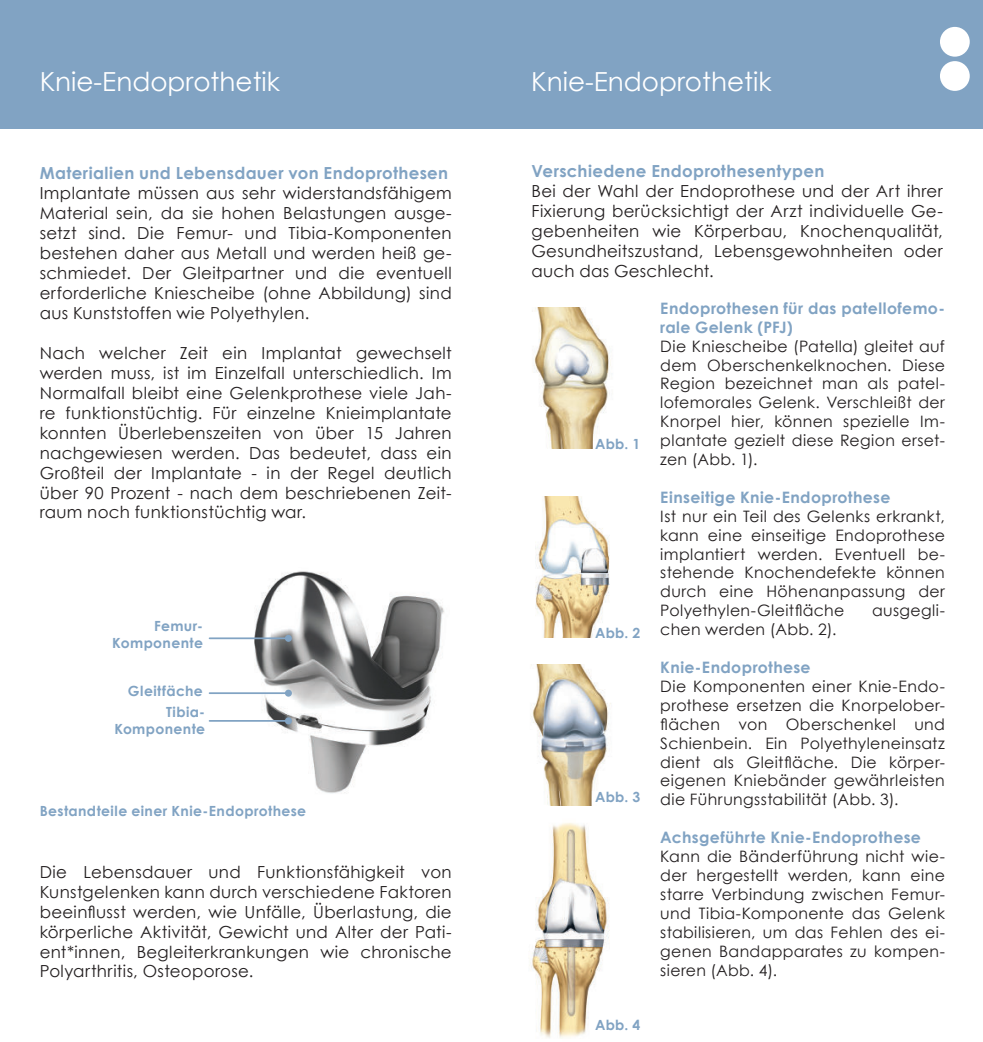
<style>
.page{position:relative;width:983px;height:1042px;background:#fff}
.page>*{position:absolute;margin:0;border:0;box-sizing:border-box;transform-origin:0 0}
.t1{font:26.25px "Century Gothic";color:#fff}
.t2{font:16.62px/19.9px "Century Gothic";letter-spacing:.02em;color:#231f20;text-align:justify}
.t3{font:700 16.62px "Century Gothic";letter-spacing:.02em;color:#81a3c3}
.t4{font:15.75px/18.9px "Century Gothic";letter-spacing:.02em;color:#231f20;text-align:justify}
.t5{font:700 15.75px/18.9px "Century Gothic";letter-spacing:.02em;color:#81a3c3}
.t6{font:700 14px/16.8px "Century Gothic";letter-spacing:.025em;color:#81a3c3;text-align:right}
</style>
<div class="page">
<div style="left:0;top:0;width:982px;height:129px;background:#81a3c3"></div>
<div style="left:939px;top:61px;width:30px;height:30px;background:#fff;border-radius:50%"></div>
<div style="left:939px;top:27px;width:30px;height:30px;background:#fff;border-radius:50%"></div>
<img style="left:208px;top:571px;width:236px;height:223px">
<img style="left:532px;top:308px;width:79px;height:140px">
<img style="left:535px;top:497px;width:75px;height:140px">
<img style="left:531px;top:665px;width:80px;height:140px">
<img style="left:531px;top:823px;width:79px;height:215px">
<hr style="left:209px;top:637px;width:79px;height:2px;background:#81a3c3">
<div style="left:285px;top:635px;width:7px;height:7px;background:#81a3c3;border-radius:50%"></div>
<hr style="left:209px;top:692px;width:79px;height:2px;background:#81a3c3">
<div style="left:285px;top:690px;width:7px;height:7px;background:#81a3c3;border-radius:50%"></div>
<hr style="left:209px;top:720px;width:79px;height:2px;background:#81a3c3">
<div style="left:285px;top:717px;width:7px;height:7px;background:#81a3c3;border-radius:50%"></div>
<h1 class="t1" style="left:40px;top:71px;width:242px">Knie-Endoprothetik</h1>
<h1 class="t1" style="left:531px;top:71px;width:242px">Knie-Endoprothetik</h1>
<p class="t3" style="left:40px;top:166px;width:410px">Materialien und Lebensdauer von Endoprothesen</p>
<p class="t2" style="left:40px;top:185px;width:413px">Implantate müssen aus sehr widerstandsfähigem Material sein, da sie hohen Belastungen ausge&shy;setzt sind. Die Femur- und Tibia-Komponenten bestehen daher aus Metall und werden heiß ge&shy;schmiedet. Der Gleitpartner und die eventuell erforderliche Kniescheibe (ohne Abbildung) sind aus Kunststoffen wie Polyethylen.</p>
<p class="t2" style="left:40px;top:344px;width:413px">Nach welcher Zeit ein Implantat gewechselt werden muss, ist im Einzelfall unterschiedlich. Im Normalfall bleibt eine Gelenkprothese viele Jah&shy;re funktionstüchtig. Für einzelne Knieimplantate konnten Überlebenszeiten von über 15 Jahren nachgewiesen werden. Das bedeutet, dass ein Großteil der Implantate - in der Regel deutlich über 90 Prozent - nach dem beschriebenen Zeit&shy;raum noch funktionstüchtig war.</p>
<p class="t6" style="left:112px;top:618px;width:92px">Femur-<br>Komponente</p>
<p class="t6" style="left:128px;top:681px;width:79px;line-height:21.5px">Gleitfäche<br>Tibia-</p>
<p class="t6" style="left:114px;top:721px;width:92px">Komponente</p>
<p class="t6" style="left:40px;top:804px;width:268px">Bestandteile einer Knie-Endoprothese</p>
<p class="t2" style="left:40px;top:863px;width:413px">Die Lebensdauer und Funktionsfähigkeit von Kunstgelenken kann durch verschiedene Faktoren beeinflusst werden, wie Unfälle, Überlastung, die körperliche Aktivität, Gewicht und Alter der Pati&shy;ent*innen, Begleiterkrankungen wie chronische Polyarthritis, Osteoporose.</p>
<p class="t3" style="left:531px;top:164px;width:294px">Verschiedene Endoprothesentypen</p>
<p class="t2" style="left:531px;top:183px;width:413px">Bei der Wahl der Endoprothese und der Art ihrer Fixierung berücksichtigt der Arzt individuelle Ge&shy;gebenheiten wie Körperbau, Knochenqualität, Gesundheitszustand, Lebensgewohnheiten oder auch das Geschlecht.</p>
<p class="t6" style="left:595px;top:436px;width:47px">Abb. 1</p>
<p class="t6" style="left:595px;top:625px;width:47px">Abb. 2</p>
<p class="t6" style="left:595px;top:789px;width:47px">Abb. 3</p>
<p class="t6" style="left:595px;top:1017px;width:47px">Abb. 4</p>
<p class="t5" style="left:660px;top:298px;width:286px">Endoprothesen für das patellofemo&shy;rale Gelenk (PFJ)</p>
<p class="t4" style="left:660px;top:338px;width:286px">Die Kniescheibe (Patella) gleitet auf dem Oberschenkelknochen. Diese Region bezeichnet man als patel&shy;lofemorales Gelenk. Verschleißt der Knorpel hier, können spezielle Im&shy;plantate gezielt diese Region erset&shy;zen (Abb. 1).</p>
<p class="t5" style="left:660px;top:489px;width:231px">Einseitige Knie-Endoprothese</p>
<p class="t4" style="left:660px;top:508px;width:286px">Ist nur ein Teil des Gelenks erkrankt, kann eine einseitige Endoprothese implantiert werden. Eventuell be&shy;stehende Knochendefekte können durch eine Höhenanpassung der Polyethylen-Gleitfläche</p>
<p class="t4" style="left:871px;top:601px;width:74px">ausgegli-</p>
<p class="t4" style="left:660px;top:621px;width:177px">chen werden (Abb. 2).</p>
<p class="t5" style="left:660px;top:659px;width:152px">Knie-Endoprothese</p>
<p class="t4" style="left:660px;top:678px;width:286px">Die Komponenten einer Knie-Endo&shy;prothese ersetzen die Knorpelober&shy;flächen von Oberschenkel und Schienbein. Ein Polyethyleneinsatz dient als Gleitfläche. Die körper&shy;eigenen Kniebänder gewährleisten die Führungsstabilität (Abb. 3).</p>
<p class="t5" style="left:660px;top:827px;width:262px">Achsgeführte Knie-Endoprothese</p>
<p class="t4" style="left:660px;top:848px;width:286px">Kann die Bänderführung nicht wie&shy;der hergestellt werden, kann eine starre Verbindung zwischen Femur&shy;und Tibia-Komponente das Gelenk stabilisieren, um das Fehlen des ei&shy;genen Bandapparates zu kompen&shy;sieren (Abb. 4).</p>
</div>
